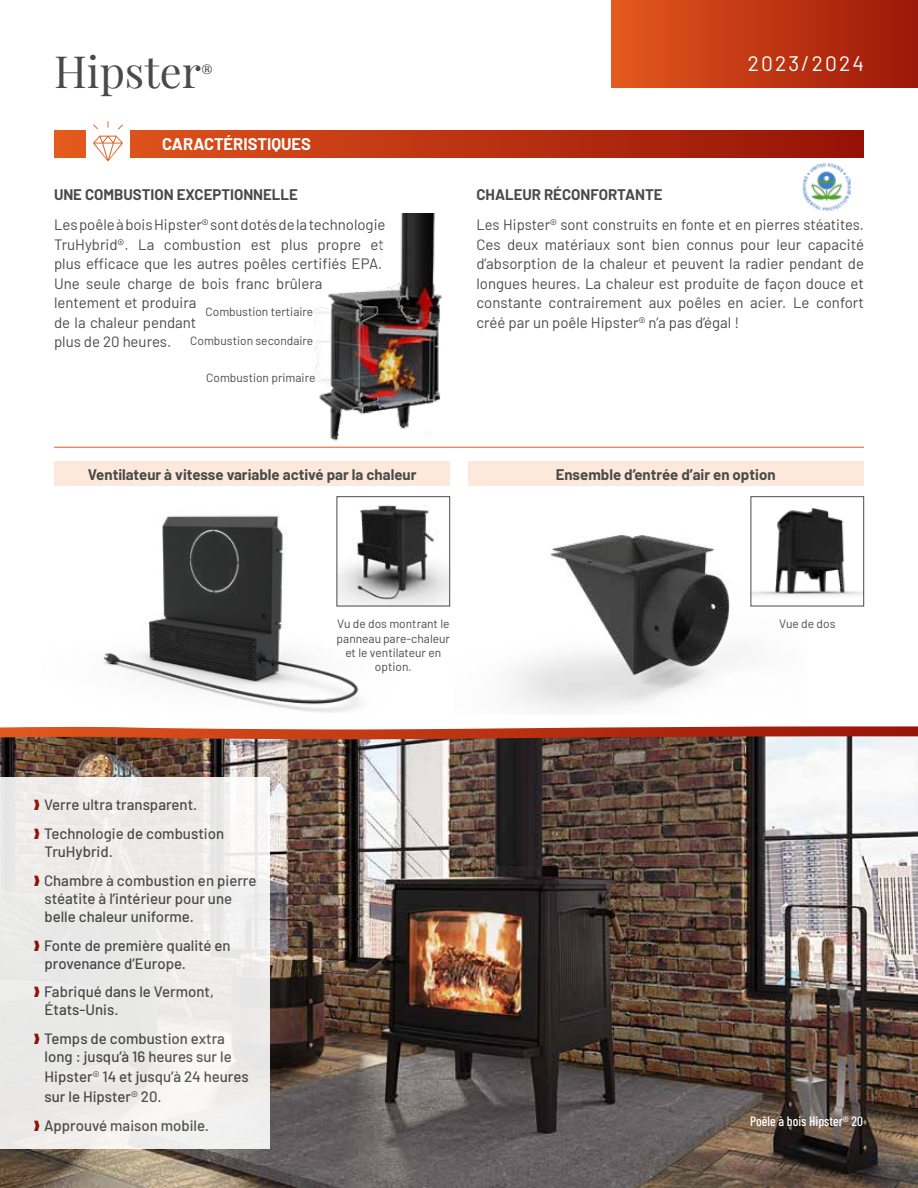
<style>
.page{position:relative;width:918px;height:1188px;background:#fff}
.page>*{position:absolute;margin:0;border:0;box-sizing:border-box;transform-origin:0 0}
.t1{font:43.5px "Playfair Display";color:#4a4a49}
.t2{font:21px "Barlow";letter-spacing:.1em;color:#fff}
.t3{font:17.55px "Playfair Display";color:#4a4a49}
.t4{font:700 16.5px "Barlow";color:#fff}
.t5{font:15px/19.5px "Barlow";color:#4a4a49}
.t6{font:500 15px/18px "Barlow";color:#4a4a49}
.t7{font:700 15px "Barlow";color:#4a4a49}
.t8{font:500 13.5px "Barlow Condensed";color:#fff}
.t9{font:12px/14.4px "Barlow";color:#4a4a49;text-align:center}
.s1{color:#951106}
.s2{font-weight:400}
</style>
<div class="page">
<img style="left:0;top:739px;width:918px;height:449px">
<div style="left:611px;top:0;width:307px;height:88px;background:linear-gradient(to right,#e4591d,#9c1709)"></div>
<div style="left:54px;top:462px;width:396px;height:24px;background:#fce9dc"></div>
<div style="left:468px;top:462px;width:396px;height:24px;background:#fce9dc"></div>
<div style="left:54px;top:130px;width:810px;height:27px;background:linear-gradient(to right,#e4581d,#951107)"></div>
<div style="left:86px;top:128px;width:44px;height:31px;background:#fff"></div>
<svg style="left:93px;top:136px;width:30px;height:25px"></svg>
<svg style="left:93px;top:124px;width:5px;height:5px"></svg>
<img style="left:803px;top:163px;width:48px;height:48px">
<hr style="left:54px;top:447px;width:810px;height:1px;background:#e45b1d">
<svg style="left:0;top:726px;width:918px;height:13px;background:#bf573c"></svg>
<img style="left:314px;top:213px;width:137px;height:235px">
<img style="left:102px;top:496px;width:291px;height:216px">
<img style="left:512px;top:496px;width:295px;height:215px">
<img style="left:753px;top:498px;width:109px;height:106px">
<div style="left:751px;top:496px;width:113px;height:110px;border:1px solid #4a4a49"></div>
<img style="left:339px;top:498px;width:109px;height:106px">
<div style="left:337px;top:496px;width:113px;height:110px;border:1px solid #4a4a49"></div>
<div style="left:0;top:777px;width:270px;height:372px;background:linear-gradient(to right,#e9e9e8,#f1f0ef)"></div>
<h1 class="t1" style="left:54px;top:37px;width:149px">Hipster</h1>
<p class="t3" style="left:201px;top:57px;width:13px">®</p>
<h2 class="t2" style="left:748px;top:48px;width:118px">2023/2024</h2>
<p class="t4" style="left:162px;top:132px;width:150px">CARACTÉRISTIQUES</p>
<p class="t7" style="left:54px;top:184px;width:245px">UNE COMBUSTION EXCEPTIONNELLE</p>
<p class="t5" style="left:54px;top:214px;width:333px">Les poêle à bois Hipster® sont dotés de la technologie TruHybrid®. La combustion est plus propre et plus efficace que les autres poêles certifiés EPA.<br>Une seule charge de bois franc brûlera lentement et produira<br>de la chaleur pendant<br>plus de 20 heures.</p>
<p class="t9" style="left:206px;top:303px;width:109px">Combustion tertiaire</p>
<p class="t9" style="left:190px;top:332px;width:125px">Combustion secondaire</p>
<p class="t9" style="left:206px;top:370px;width:111px">Combustion primaire</p>
<p class="t7" style="left:476px;top:184px;width:188px">CHALEUR RÉCONFORTANTE</p>
<p class="t5" style="left:476px;top:214px;width:389px;text-align:justify">Les Hipster® sont construits en fonte et en pierres stéatites.<br>Ces deux matériaux sont bien connus pour leur capacité d’absorption de la chaleur et peuvent la radier pendant de longues heures. La chaleur est produite de façon douce et constante contrairement aux poêles en acier. Le confort créé par un poêle Hipster® n’a pas d’égal !</p>
<p class="t7" style="left:88px;top:463px;width:330px">Ventilateur à vitesse variable activé par la chaleur</p>
<p class="t7" style="left:556px;top:463px;width:221px">Ensemble d’entrée d’air en option</p>
<p class="t6" style="left:34px;top:789px;width:192px;line-height:28.8px"><span class="s1">❱</span> Verre ultra transparent.<br><span class="s1">❱</span> Technologie de combustion</p>
<p class="t6" style="left:34px;top:836px;width:224px;line-height:28.8px;text-indent:11px">TruHybrid.<br><span class="s1">❱</span> Chambre à combustion en pierre</p>
<p class="t6" style="left:45px;top:888px;width:189px">stéatite à l’intérieur pour une belle chaleur uniforme.</p>
<p class="t6" style="left:45px;top:935px;width:188px;text-indent:-11px"><span class="s1">❱</span> Fonte de première qualité en provenance d’Europe.</p>
<p class="t6" style="left:45px;top:982px;width:171px;text-indent:-11px"><span class="s1">❱</span> Fabriqué dans le Vermont,<br>États-Unis.</p>
<p class="t6" style="left:45px;top:1029px;width:189px;text-indent:-11px"><span class="s1">❱</span> Temps de combustion extra long : jusqu’à 16 heures sur le</p>
<p class="t6" style="left:45px;top:1066px;width:206px;line-height:19.8px">Hipster<span class="s2">®</span> 14 et jusqu’à 24 heures sur le Hipster<span class="s2">®</span> 20.</p>
<p class="t6" style="left:34px;top:1115px;width:177px"><span class="s1">❱</span> Approuvé maison mobile.</p>
<p class="t9" style="left:337px;top:616px;width:115px">Vu de dos montrant le panneau pare-chaleur et le ventilateur en option.</p>
<p class="t9" style="left:779px;top:616px;width:58px">Vue de dos</p>
<p class="t8" style="left:750px;top:1113px;width:114px">Poêle à bois Hipster® 20</p>
</div>
